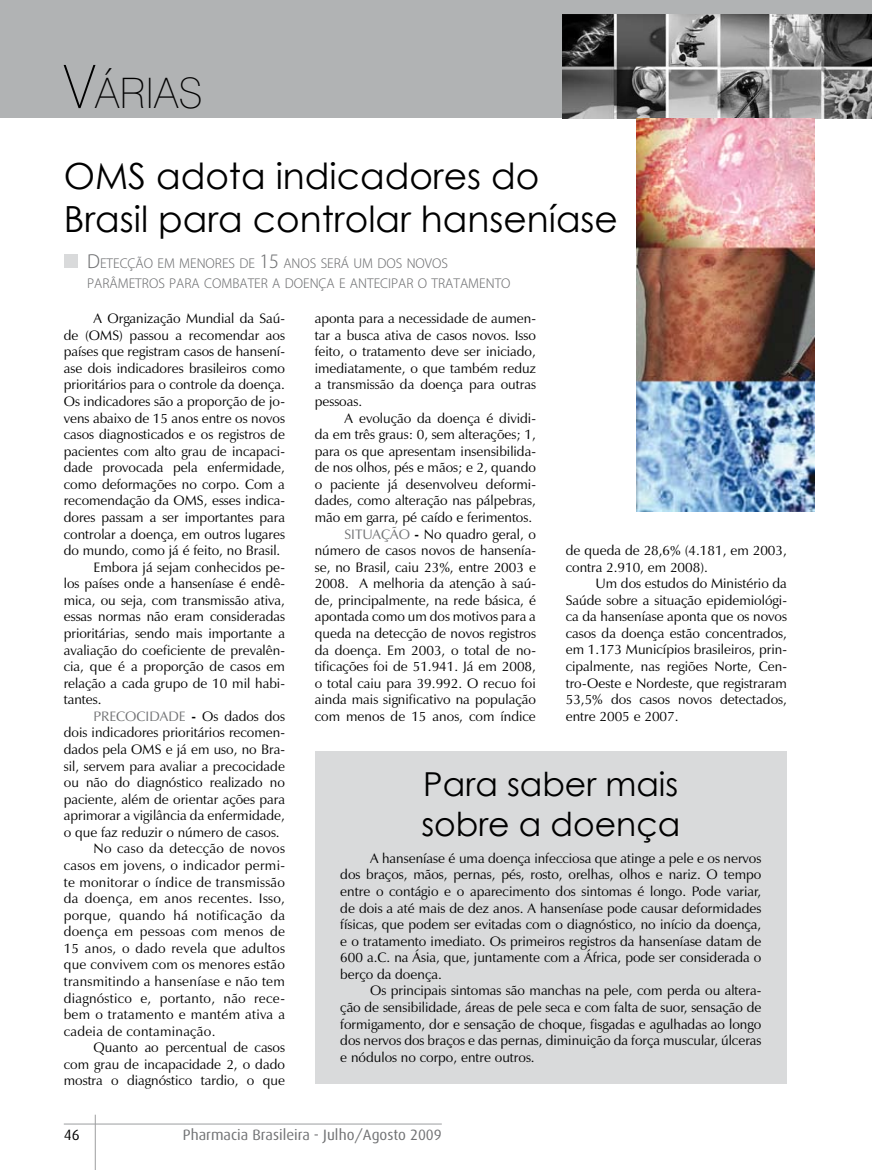
<style>
.page{position:relative;width:872px;height:1170px;background:#fff}
.page>*{position:absolute;margin:0;border:0;box-sizing:border-box;transform-origin:0 0}
.t1{font:100 42px "Swiss 721 BT";color:#000}
.t2{font:36px/43.2px "Century Gothic";color:#000}
.t3{font:33px/39.6px "Century Gothic";color:#000}
.t4{font:15px "Dax";color:#707173}
.t5{font:15px "Dax";color:#000}
.t6{font:13.8px/16.5px "Zapf Humanist 601 BT";color:#000;text-align:justify}
.t7{font:13.8px "Zapf Humanist 601 BT";letter-spacing:.02em;color:#000}
.t8{font:13.8px "Zapf Humanist 601 BT";color:#707173}
.t9{font:300 12.6px/19.5px "Koz Go Pro";color:#707173}
.s1{font-size:60px}
.s2{font-size:18px}
.s3{font-weight:700;color:#000}
.s4{color:#000}
.s5{color:#707173}
.s6{font-weight:700}
</style>
<div class="page">
<div style="left:0;top:0;width:872px;height:118px;background:#b1b3b4"></div>
<hr style="left:95px;top:1114px;width:1px;height:55px;background:#9c9d9f">
<hr style="left:64px;top:1123px;width:378px;height:1px;background:#9c9d9f">
<img style="left:563px;top:15px;width:309px;height:103px">
<div style="left:315px;top:751px;width:472px;height:333px;background:#d9dadb"></div>
<div style="left:64px;top:254px;width:13px;height:14px;background:#d9dadb"></div>
<img style="left:637px;top:118px;width:177px;height:393px">
<h1 class="t1" style="left:64px;top:68px;width:140px"><span class="s1">V</span>ÁRIAS</h1>
<h2 class="t2" style="left:64px;top:153px;width:556px">OMS adota indicadores do<br>Brasil para controlar hanseníase</h2>
<p class="t9" style="left:87px;top:254px;width:425px"><span class="s2">D</span>ETECÇÃO EM MENORES DE <span class="s2">15</span> ANOS SERÁ UM DOS NOVOS<br>PARÂMETROS PARA COMBATER A DOENÇA E ANTECIPAR O TRATAMENTO</p>
<p class="t6" style="left:94px;top:310px;width:193px">A Organização Mundial da Saú-</p>
<p class="t6" style="left:64px;top:327px;width:223px">de (OMS) passou a recomendar aos</p>
<p class="t6" style="left:64px;top:343px;width:223px">países que registram casos de hansení-</p>
<p class="t6" style="left:64px;top:360px;width:223px">ase dois indicadores brasileiros como</p>
<p class="t6" style="left:64px;top:376px;width:223px">prioritários para o controle da doença.</p>
<p class="t6" style="left:64px;top:393px;width:223px">Os indicadores são a proporção de jo-</p>
<p class="t6" style="left:64px;top:409px;width:223px">vens abaixo de 15 anos entre os novos</p>
<p class="t6" style="left:64px;top:426px;width:223px">casos diagnosticados e os registros de</p>
<p class="t6" style="left:64px;top:442px;width:223px">pacientes com alto grau de incapaci-</p>
<p class="t6" style="left:64px;top:459px;width:223px">dade provocada pela enfermidade,</p>
<p class="t6" style="left:64px;top:476px;width:223px">como deformações no corpo. Com a</p>
<p class="t6" style="left:64px;top:492px;width:223px">recomendação da OMS, esses indica-</p>
<p class="t6" style="left:64px;top:509px;width:223px">dores passam a ser importantes para</p>
<p class="t6" style="left:64px;top:525px;width:223px">controlar a doença, em outros lugares</p>
<p class="t6" style="left:64px;top:542px;width:218px">do mundo, como já é feito, no Brasil.</p>
<p class="t6" style="left:94px;top:558px;width:193px">Embora já sejam conhecidos pe-</p>
<p class="t6" style="left:64px;top:575px;width:223px">los países onde a hanseníase é endê-</p>
<p class="t6" style="left:64px;top:592px;width:223px">mica, ou seja, com transmissão ativa,</p>
<p class="t6" style="left:64px;top:608px;width:223px">essas normas não eram consideradas</p>
<p class="t6" style="left:64px;top:625px;width:223px">prioritárias, sendo mais importante a</p>
<p class="t6" style="left:64px;top:641px;width:223px">avaliação do coeficiente de prevalên-</p>
<p class="t6" style="left:64px;top:658px;width:223px">cia, que é a proporção de casos em</p>
<p class="t6" style="left:64px;top:674px;width:223px">relação a cada grupo de 10 mil habi-</p>
<p class="t6" style="left:64px;top:691px;width:39px">tantes.</p>
<p class="t8" style="left:94px;top:707px;width:193px">PRECOCIDADE <span class="s3">-</span> <span class="s4">Os dados dos</span></p>
<p class="t6" style="left:64px;top:724px;width:223px">dois indicadores prioritários recomen-</p>
<p class="t6" style="left:64px;top:741px;width:223px">dados pela OMS e já em uso, no Bra-</p>
<p class="t6" style="left:64px;top:757px;width:223px">sil, servem para avaliar a precocidade</p>
<p class="t6" style="left:64px;top:774px;width:223px">ou não do diagnóstico realizado no</p>
<p class="t6" style="left:64px;top:790px;width:223px">paciente, além de orientar ações para</p>
<p class="t6" style="left:64px;top:807px;width:223px">aprimorar a vigilância da enfermidade,</p>
<p class="t6" style="left:64px;top:823px;width:217px">o que faz reduzir o número de casos.</p>
<p class="t7" style="left:94px;top:840px;width:193px">No caso da detecção de novos</p>
<p class="t7" style="left:64px;top:856px;width:223px">casos em jovens, o indicador permi-</p>
<p class="t7" style="left:64px;top:873px;width:223px">te monitorar o índice de transmissão</p>
<p class="t7" style="left:64px;top:889px;width:223px">da doença, em anos recentes. Isso,</p>
<p class="t7" style="left:64px;top:906px;width:223px">porque, quando há notificação da</p>
<p class="t7" style="left:64px;top:922px;width:223px">doença em pessoas com menos de</p>
<p class="t7" style="left:64px;top:939px;width:223px">15 anos, o dado revela que adultos</p>
<p class="t7" style="left:64px;top:956px;width:223px">que convivem com os menores estão</p>
<p class="t7" style="left:64px;top:972px;width:223px">transmitindo a hanseníase e não tem</p>
<p class="t7" style="left:64px;top:989px;width:223px">diagnóstico e, portanto, não rece-</p>
<p class="t7" style="left:64px;top:1005px;width:223px">bem o tratamento e mantém ativa a</p>
<p class="t7" style="left:64px;top:1022px;width:153px">cadeia de contaminação.</p>
<p class="t6" style="left:94px;top:1039px;width:193px">Quanto ao percentual de casos</p>
<p class="t6" style="left:64px;top:1055px;width:223px">com grau de incapacidade 2, o dado</p>
<p class="t6" style="left:64px;top:1072px;width:223px">mostra o diagnóstico tardio, o que</p>
<p class="t6" style="left:315px;top:310px;width:223px">aponta para a necessidade de aumen&shy;tar a busca ativa de casos novos. Isso feito, o tratamento deve ser iniciado, imediatamente, o que também reduz a transmissão da doença para outras pessoas.</p>
<p class="t6" style="left:315px;top:409px;width:223px;text-align:right">A evolução da doença é dividi-<br>da em três graus: 0, sem alterações; 1, para os que apresentam insensibilida&shy;de nos olhos, pés e mãos; e 2, quando o paciente já desenvolveu deformi&shy;dades, como alteração nas pálpebras, mão em garra, pé caído e ferimentos.<br><span class="s5">SITUAÇÃO</span> <span class="s6">-</span> No quadro geral, o número de casos novos de hansenía&shy;se, no Brasil, caiu 23%, entre 2003 e 2008. A melhoria da atenção à saú&shy;de, principalmente, na rede básica, é apontada como um dos motivos para a queda na detecção de novos registros da doença. Em 2003, o total de no&shy;tificações foi de 51.941. Já em 2008, o total caiu para 39.992. O recuo foi ainda mais significativo na população com menos de 15 anos, com índice</p>
<p class="t6" style="left:566px;top:542px;width:223px">de queda de 28,6% (4.181, em 2003, contra 2.910, em 2008).</p>
<p class="t6" style="left:566px;top:575px;width:223px;text-indent:30px">Um dos estudos do Ministério da Saúde sobre a situação epidemiológi&shy;ca da hanseníase aponta que os novos casos da doença estão concentrados, em 1.173 Municípios brasileiros, prin&shy;cipalmente, nas regiões Norte, Cen&shy;tro-Oeste e Nordeste, que registraram 53,5% dos casos novos detectados, entre 2005 e 2007.</p>
<h3 class="t3" style="left:421px;top:763px;width:260px">Para saber mais sobre a doença</h3>
<p class="t6" style="left:340px;top:849px;width:422px;text-indent:30px">A hanseníase é uma doença infecciosa que atinge a pele e os nervos dos braços, mãos, pernas, pés, rosto, orelhas, olhos e nariz. O tempo entre o contágio e o aparecimento dos sintomas é longo. Pode variar, de dois a até mais de dez anos. A hanseníase pode causar deformidades físicas, que podem ser evitadas com o diagnóstico, no início da doença, e o tratamento imediato. Os primeiros registros da hanseníase datam de 600 a.C. na Ásia, que, juntamente com a África, pode ser considerada o berço da doença.</p>
<p class="t6" style="left:340px;top:982px;width:422px;text-indent:30px">Os principais sintomas são manchas na pele, com perda ou altera&shy;ção de sensibilidade, áreas de pele seca e com falta de suor, sensação de formigamento, dor e sensação de choque, fisgadas e agulhadas ao longo dos nervos dos braços e das pernas, diminuição da força muscular, úlceras e nódulos no corpo, entre outros.</p>
<p class="t5" style="left:64px;top:1126px;width:17px">46</p>
<p class="t4" style="left:183px;top:1126px;width:260px">Pharmacia Brasileira - Julho/Agosto 2009</p>
</div>
